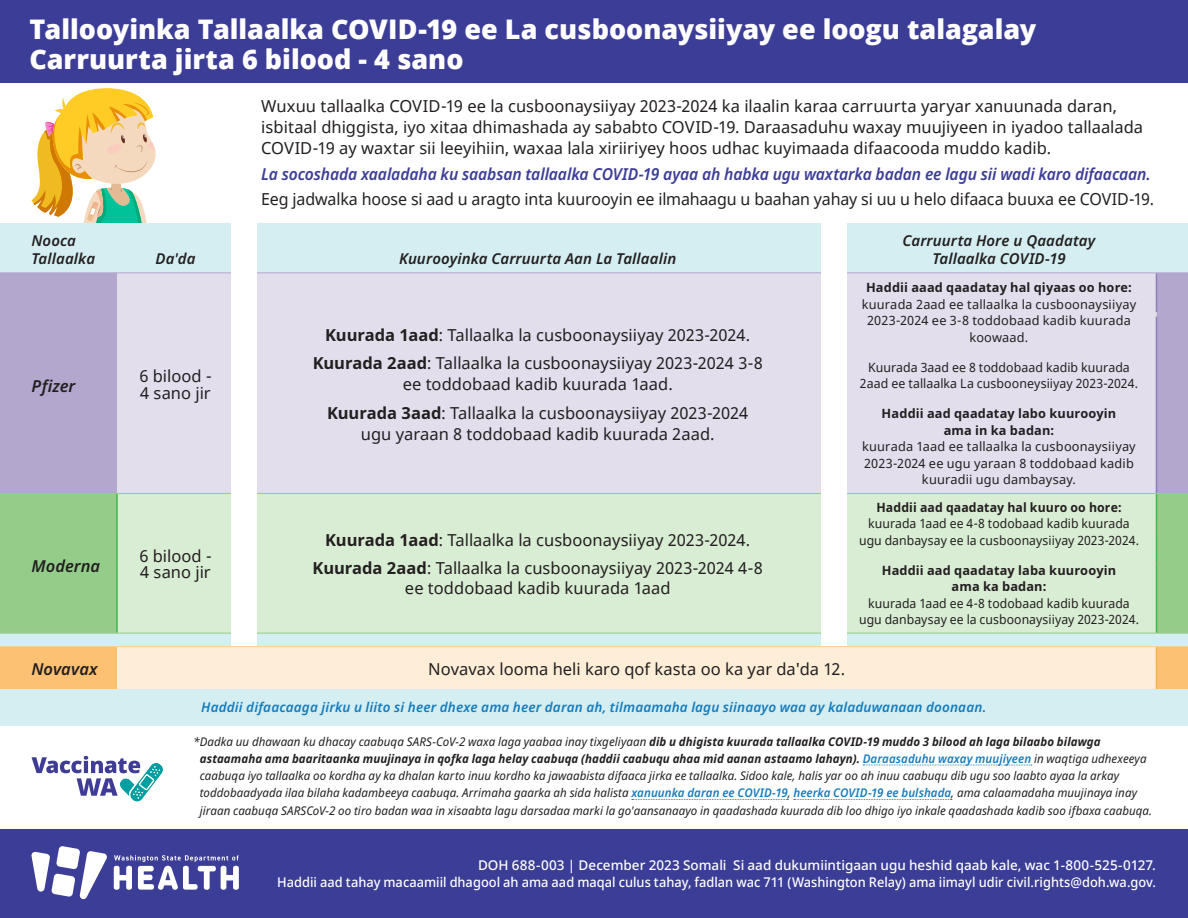
<style>
.page{position:relative;width:1188px;height:918px;background:#fff}
.page>*{position:absolute;margin:0;border:0;box-sizing:border-box;transform-origin:0 0}
.t1{font:800 27px/30px "Open Sans";color:#fff}
.Paragraph_Text{font:16.5px/21px "Noto Sans";color:#231f20;text-align:center}
.Paragraph_Text-2{font:italic 600 16.5px "Noto Sans";letter-spacing:-.01em;color:#3c3d97;scale:.95 1}
.Chart_text{font:16.5px/16.5px "Noto Sans";letter-spacing:.005em;color:#231f20}
.Paragraph_Text-3{font:italic 600 16.5px "Noto Sans";color:#231f20}
.t2{font:italic 600 15px/18px "Noto Sans";letter-spacing:.005em;color:#231f20}
.Pub_Number___ADA{font:500 13.5px/16.5px "Noto Sans";color:#fff;text-align:right}
.t3{font:italic 600 13.5px "Noto Sans";letter-spacing:.01em;color:#157cbc}
.Chart_text-2{font:12.75px/16.5px "Noto Sans";letter-spacing:.01em;color:#231f20;text-align:center}
.Chart_text-3{font:12.75px/16.5px "Noto Sans";letter-spacing:.01em;color:#231f20;text-align:center;scale:.96 1}
.Paragraph_Text-4{font:italic 12px/17.2px "Noto Sans";letter-spacing:.005em;color:#231f20;scale:.96 1}
.s1{font-weight:700}
.s2{font-weight:600;color:#157cbc}
</style>
<div class="page">
<div style="left:0;top:0;width:1188px;height:82px;background:#3c3d97"></div>
<svg style="left:32px;top:88px;width:140px;height:136px"></svg>
<div style="left:0;top:224px;width:1188px;height:502px;background:#d5eef2"></div>
<div style="left:0;top:273px;width:1188px;height:220px;background:#b4a7cd"></div>
<div style="left:117px;top:273px;width:1039px;height:220px;background:#e2deec"></div>
<div style="left:0;top:494px;width:1188px;height:139px;background:#94cd8a"></div>
<div style="left:118px;top:494px;width:1038px;height:139px;background:#d9ecd4"></div>
<div style="left:0;top:647px;width:1188px;height:42px;background:#fdc173"></div>
<div style="left:117px;top:647px;width:1039px;height:42px;background:#feeed7"></div>
<hr style="left:1156px;top:317px;width:1px;height:176px;background:#8d7cb3">
<svg style="left:1156px;top:647px;width:1px;height:42px"></svg>
<hr style="left:116px;top:494px;width:2px;height:28px;background:#42b649">
<svg style="left:116px;top:522px;width:2px;height:8px"></svg>
<hr style="left:116px;top:530px;width:2px;height:29px;background:#42b649">
<hr style="left:116px;top:563px;width:2px;height:70px;background:#42b649">
<hr style="left:0;top:633px;width:32px;height:1px;background:#94cd8a">
<hr style="left:32px;top:633px;width:85px;height:1px;background:#94cd8a">
<hr style="left:117px;top:633px;width:117px;height:1px;background:#94cd8a">
<hr style="left:234px;top:633px;width:608px;height:1px;background:#94cd8a">
<hr style="left:842px;top:633px;width:314px;height:1px;background:#94cd8a">
<hr style="left:1156px;top:633px;width:32px;height:1px;background:#94cd8a">
<hr style="left:0;top:646px;width:32px;height:1px;background:#fdce92">
<hr style="left:32px;top:646px;width:85px;height:1px;background:#fdce92">
<hr style="left:117px;top:646px;width:117px;height:1px;background:#fdce92">
<hr style="left:234px;top:646px;width:608px;height:1px;background:#fdce92">
<hr style="left:842px;top:646px;width:314px;height:1px;background:#fdce92">
<hr style="left:1156px;top:646px;width:32px;height:1px;background:#fdce92">
<hr style="left:1156px;top:273px;width:1px;height:30px;background:#8d7cb3">
<svg style="left:1156px;top:494px;width:1px;height:69px"></svg>
<hr style="left:1156px;top:563px;width:1px;height:70px;background:#42b649">
<hr style="left:0;top:493px;width:32px;height:1px;background:#94cd8a">
<hr style="left:32px;top:493px;width:85px;height:1px;background:#94cd8a">
<hr style="left:117px;top:493px;width:117px;height:1px;background:#94cd8a">
<hr style="left:234px;top:493px;width:608px;height:1px;background:#94cd8a">
<hr style="left:842px;top:493px;width:314px;height:1px;background:#94cd8a">
<hr style="left:1156px;top:493px;width:32px;height:1px;background:#94cd8a">
<hr style="left:0;top:272px;width:32px;height:1px;background:#b4a7cd">
<hr style="left:32px;top:272px;width:85px;height:1px;background:#b4a7cd">
<hr style="left:117px;top:272px;width:117px;height:1px;background:#b4a7cd">
<hr style="left:234px;top:272px;width:608px;height:1px;background:#b4a7cd">
<hr style="left:842px;top:272px;width:314px;height:1px;background:#b4a7cd">
<hr style="left:1156px;top:272px;width:32px;height:1px;background:#b4a7cd">
<svg style="left:32px;top:756px;width:131px;height:46px"></svg>
<svg style="left:863px;top:765px;width:169px;height:1px"></svg>
<svg style="left:632px;top:799px;width:156px;height:1px"></svg>
<svg style="left:794px;top:799px;width:158px;height:1px"></svg>
<div style="left:0;top:829px;width:1188px;height:89px;background:#3c3d97"></div>
<div style="left:231px;top:224px;width:26px;height:422px;background:#fff"></div>
<div style="left:821px;top:224px;width:26px;height:422px;background:#fff"></div>
<svg style="left:32px;top:846px;width:75px;height:53px"></svg>
<svg style="left:114px;top:855px;width:125px;height:35px"></svg>
<h1 class="t1" style="left:29px;top:13px;width:1008px">Tallooyinka Tallaalka COVID-19 ee La cusboonaysiiyay ee loogu talagalay<br>Carruurta jirta 6 bilood - 4 sano</h1>
<p class="t2" style="left:32px;top:232px;width:65px">Nooca<br>Tallaalka</p>
<p class="Paragraph_Text" style="left:261px;top:96px;width:883px;text-align:left">Wuxuu tallaalka COVID-19 ee la cusboonaysiiyay 2023-2024 ka ilaalin karaa carruurta yaryar xanuunada daran, isbitaal dhiggista, iyo xitaa dhimashada ay sababto COVID-19. Daraasaduhu waxay muujiyeen in iyadoo tallaalada<br>COVID-19 ay waxtar sii leeyihiin, waxaa lala xiriiriyey hoos udhac kuyimaada difaacooda muddo kadib.</p>
<p class="Paragraph_Text-2" style="left:261px;top:162px;width:938px">La socoshada xaaladaha ku saabsan tallaalka COVID-19 ayaa ah habka ugu waxtarka badan ee lagu sii wadi karo difaacaan.</p>
<p class="Paragraph_Text" style="left:261px;top:189px;width:894px">Eeg jadwalka hoose si aad u aragto inta kuurooyin ee ilmahaagu u baahan yahay si uu u helo difaaca buuxa ee COVID-19.</p>
<p class="t2" style="left:155px;top:250px;width:42px">Da'da</p>
<p class="t2" style="left:399px;top:250px;width:279px">Kuurooyinka Carruurta Aan La Tallaalin</p>
<p class="t2" style="left:903px;top:232px;width:194px;text-align:center">Carruurta Hore u Qaadatay<br>Tallaalka COVID-19</p>
<p class="Paragraph_Text-3" style="left:32px;top:374px;width:45px">Pfizer</p>
<p class="Chart_text" style="left:139px;top:369px;width:74px">6 bilood -<br>4 sano jir</p>
<p class="Paragraph_Text-3" style="left:32px;top:555px;width:70px">Moderna</p>
<p class="Chart_text" style="left:139px;top:548px;width:74px">6 bilood -<br>4 sano jir</p>
<p class="Paragraph_Text" style="left:325px;top:325px;width:427px"><span class="s1">Kuurada 1aad</span>: Tallaalka la cusboonaysiiyay 2023-2024.</p>
<p class="Paragraph_Text" style="left:313px;top:354px;width:452px"><span class="s1">Kuurada 2aad</span>: Tallaalka la cusboonaysiiyay 2023-2024 3-8 ee toddobaad kadib kuurada 1aad.</p>
<p class="Paragraph_Text" style="left:327px;top:403px;width:423px"><span class="s1">Kuurada 3aad</span>: Tallaalka la cusboonaysiiyay 2023-2024 ugu yaraan 8 toddobaad kadib kuurada 2aad.</p>
<p class="Paragraph_Text" style="left:325px;top:530px;width:427px"><span class="s1">Kuurada 1aad</span>: Tallaalka la cusboonaysiiyay 2023-2024.</p>
<p class="Paragraph_Text" style="left:313px;top:559px;width:452px;line-height:19.5px"><span class="s1">Kuurada 2aad</span>: Tallaalka la cusboonaysiiyay 2023-2024 4-8 ee toddobaad kadib kuurada 1aad</p>
<p class="Chart_text-2" style="left:862px;top:280px;width:276px"><span class="s1">Haddii aaad qaadatay hal qiyaas oo hore: </span>kuurada 2aad ee tallaalka la cusboonaysiiyay 2023-2024 ee 3-8 toddobaad kadib kuurada koowaad.</p>
<p class="Chart_text-2" style="left:860px;top:360px;width:280px">Kuurada 3aad ee 8 toddobaad kadib kuurada<br>2aad ee tallaalka La cusbooneysiiyay 2023-2024.</p>
<p class="Chart_text-2" style="left:862px;top:406px;width:275px"><span class="s1">Haddii aad qaadatay labo kuurooyin<br>ama in ka badan:<br></span>kuurada 1aad ee tallaalka la cusboonaysiiyay<br>2023-2024 ee ugu yaraan 8 toddobaad kadib kuuradii ugu dambaysay.</p>
<p class="Chart_text-3" style="left:859px;top:499px;width:293px"><span class="s1">Haddii aad qaadatay hal kuuro oo hore: </span>kuurada 1aad ee 4-8 todobaad kadib kuurada ugu danbaysay ee la cusboonaysiiyay 2023-2024.</p>
<p class="Chart_text-3" style="left:859px;top:562px;width:293px"><span class="s1">Haddii aad qaadatay laba kuurooyin<br>ama ka badan:<br></span>kuurada 1aad ee 4-8 todobaad kadib kuurada ugu danbaysay ee la cusboonaysiiyay 2023-2024.</p>
<p class="Paragraph_Text-3" style="left:32px;top:657px;width:68px">Novavax</p>
<p class="Paragraph_Text" style="left:428px;top:659px;width:418px">Novavax looma heli karo qof kasta oo ka yar da'da 12.</p>
<p class="t3" style="left:201px;top:698px;width:787px">Haddii difaacaaga jirku u liito si heer dhexe ama heer daran ah, tilmaamaha lagu siinaayo waa ay kaladuwanaan doonaan.</p>
<p class="Paragraph_Text-4" style="left:200px;top:733px;width:993px;text-indent:-6px">*Dadka uu dhawaan ku dhacay caabuqa SARS-CoV-2 waxa laga yaabaa inay tixgeliyaan <span class="s1">dib u dhigista kuurada tallaalka COVID-19 muddo 3 bilood ah laga bilaabo bilawga astaamaha ama baaritaanka muujinaya in qofka laga helay caabuqa (haddii caabuqu ahaa mid aanan astaamo lahayn).</span> <span class="s2">Daraasaduhu waxay muujiyeen</span> in waqtiga udhexeeya caabuqa iyo tallaalka oo kordha ay ka dhalan karto inuu kordho ka jawaabista difaaca jirka ee tallaalka. Sidoo kale, halis yar oo ah inuu caabuqu dib ugu soo laabto ayaa la arkay toddobaadyada ilaa bilaha kadambeeya caabuqa. Arrimaha gaarka ah sida halista <span class="s2">xanuunka daran ee COVID-19</span>, <span class="s2">heerka COVID-19 ee bulshada</span>, ama calaamadaha muujinaya inay jiraan caabuqa SARSCoV-2 oo tiro badan waa in xisaabta lagu darsadaa marki la go'aansanaayo in qaadashada kuurada dib loo dhigo iyo inkale qaadashada kadib soo ifbaxa caabuqa.</p>
<p class="Pub_Number___ADA" style="left:277px;top:857px;width:880px">DOH 688-003 | December 2023 Somali Si aad dukumiintigaan ugu heshid qaab kale, wac 1-800-525-0127.<br>Haddii aad tahay macaamiil dhagool ah ama aad maqal culus tahay, fadlan wac 711 (Washington Relay) ama iimayl udir civil.rights@doh.wa.gov.</p>
</div>
